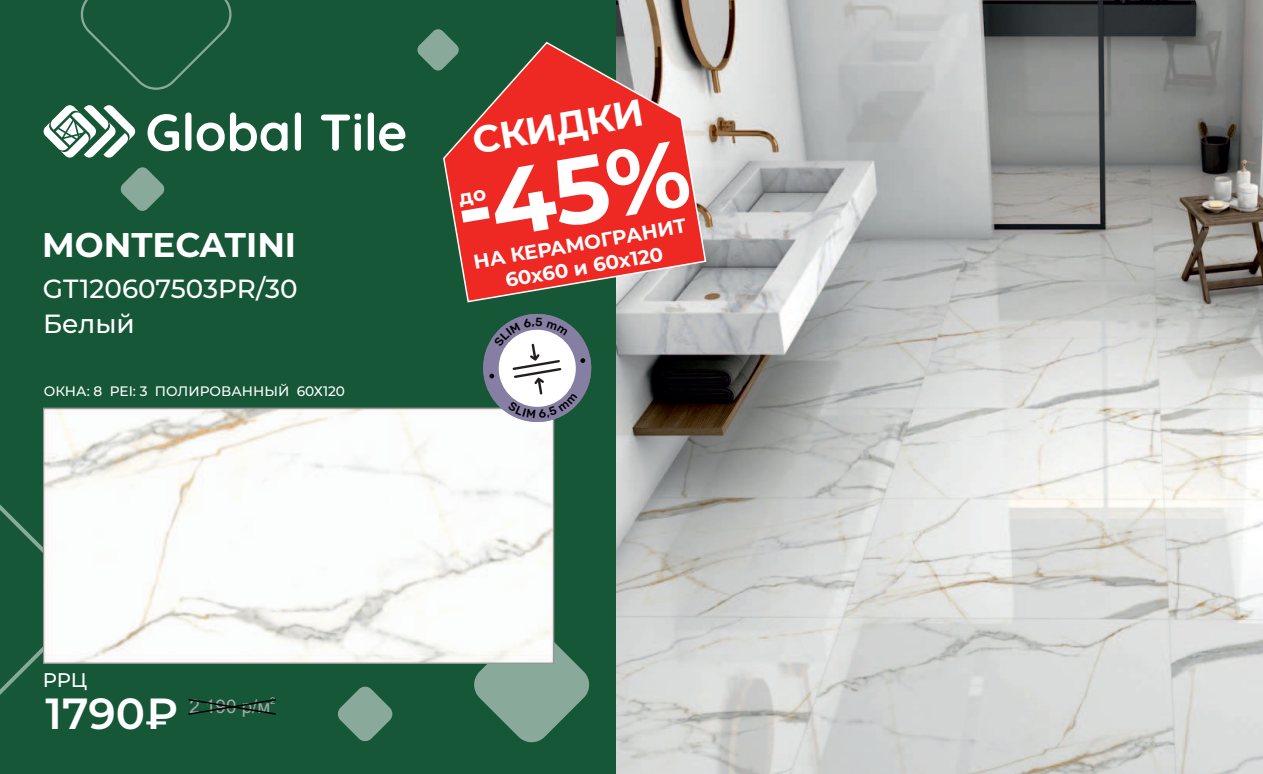
<style>
.page{position:relative;width:1263px;height:774px;background:#155736}
.page>*{position:absolute;margin:0;border:0;box-sizing:border-box;transform-origin:0 0}
.t1{font:700 94.35px "Montserrat";color:#fff}
.t2{font:600 43.5px "Montserrat";color:#fff}
.t3{font:700 37.8px "Montserrat";color:#fff}
.t4{font:700 34.2px "Montserrat";color:#fff}
.t5{font:500 26.25px "Montserrat";color:#fff}
.t6{font:700 19.8px/23.9px "Montserrat";color:#fff;text-align:center}
.t7{font:500 19.8px "Montserrat";color:#fff}
.t8{font:18.75px "Arial";color:#a8a9ad}
.t9{font:500 13.65px "Montserrat";color:#fff}
.t10{font:9.45px "Arial";color:#a8a9ad}
</style>
<div class="page">
<svg style="left:0;top:504px;width:43px;height:191px"></svg>
<svg style="left:474px;top:625px;width:116px;height:118px"></svg>
<svg style="left:81px;top:0;width:151px;height:90px"></svg>
<svg style="left:120px;top:167px;width:45px;height:44px"></svg>
<svg style="left:338px;top:686px;width:55px;height:56px"></svg>
<svg style="left:417px;top:29px;width:36px;height:42px"></svg>
<img style="left:616px;top:0;width:647px;height:774px">
<svg style="left:188px;top:699px;width:88px;height:16px"></svg>
<img style="left:45px;top:410px;width:507px;height:252px">
<div style="left:43px;top:408px;width:511px;height:256px;border:1px solid #939598"></div>
<svg style="left:442px;top:41px;width:265px;height:262px"></svg>
<svg style="left:44px;top:105px;width:91px;height:53px"></svg>
<svg style="left:148px;top:112px;width:257px;height:39px"></svg>
<svg style="left:459px;top:189px;width:27px;height:18px"></svg>
<svg style="left:479px;top:313px;width:113px;height:113px"></svg>
<h3 class="t4" style="left:42px;top:220px;width:255px">MONTECATINI</h3>
<h3 class="t5" style="left:43px;top:270px;width:256px">GT120607503PR/30</h3>
<h3 class="t5" style="left:43px;top:305px;width:93px">Белый</h3>
<p class="t9" style="left:44px;top:382px;width:303px">ОКНА: 8 PEI: 3 ПОЛИРОВАННЫЙ 60Х120</p>
<h3 class="t7" style="left:43px;top:666px;width:46px">РРЦ</h3>
<h2 class="t2" style="left:45px;top:683px;width:134px">1790₽</h2>
<p class="t10" style="left:270px;top:694px;width:7px">2</p>
<h3 class="t8" style="left:190px;top:694px;width:82px">2 190 р/м</h3>
<h3 class="t3" style="left:468px;top:114px;width:174px;rotate:-10deg">СКИДКИ</h3>
<h1 class="t1" style="left:444px;top:144px;width:237px;rotate:-10deg">-45%</h1>
<h3 class="t6" style="left:471px;top:249px;width:217px;rotate:-10deg">НА КЕРАМОГРАНИТ<br>60х60 и 60х120</h3>
</div>
